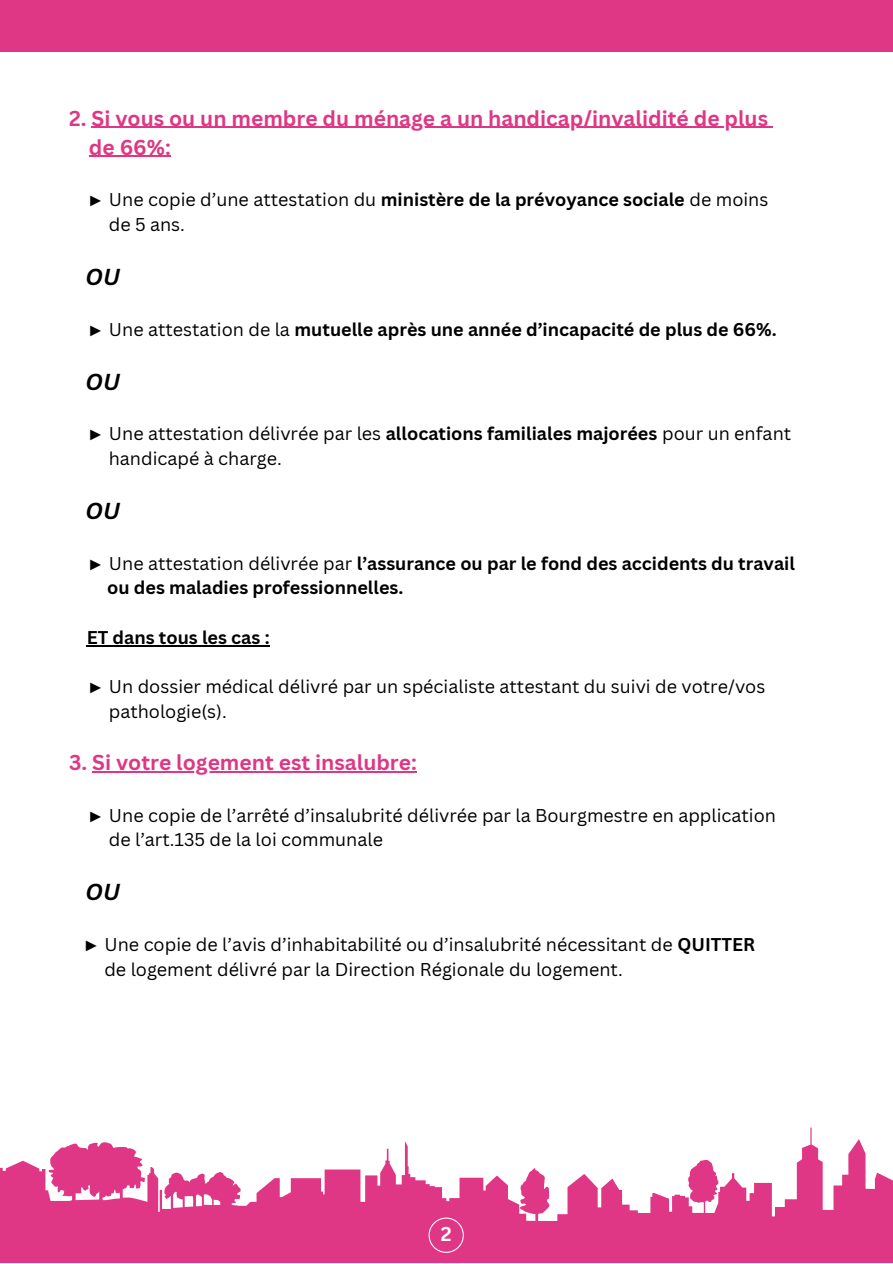
<style>
.page{position:relative;width:893px;height:1264px;background:#fff}
.page>*{position:absolute;margin:0;border:0;box-sizing:border-box;transform-origin:0 0}
.t1{font:italic 700 22.5px "Canva Sans";color:#000}
.t2{font:700 21px "Canva Sans";color:#df3785}
.t3{font:700 19.5px "Canva Sans";color:#fff}
.t4{font:18px "Canva Sans";color:#000}
.t5{font:700 18px "Canva Sans";color:#000}
.s1{font-family:"Liberation Serif"}
.s2{font-weight:700}
.s3{font-family:"Liberation Serif";font-weight:400}
.s4{font-weight:400}
</style>
<div class="page">
<svg style="left:0;top:1127px;width:892px;height:135px;fill:#df3785"></svg>
<svg style="left:428px;top:1217px;width:35px;height:35px"></svg>
<hr style="left:91px;top:127px;width:677px;height:1px;background:#df3785">
<hr style="left:89px;top:156px;width:82px;height:1px;background:#df3785">
<hr style="left:87px;top:645px;width:183px;height:1px;background:#000">
<hr style="left:92px;top:771px;width:325px;height:1px;background:#df3785">
<div style="left:0;top:0;width:892px;height:52px;background:#df3785"></div>
<p class="t2" style="left:69px;top:103px;width:700px">2. Si vous ou un membre du ménage a un handicap/invalidité de plus</p>
<p class="t2" style="left:89px;top:132px;width:83px">de 66%:</p>
<p class="t4" style="left:87px;top:187px;width:683px"><span class="s1">►</span> Une copie d’une attestation du <span class="s2">ministère de la prévoyance sociale</span> de moins</p>
<p class="t4" style="left:109px;top:212px;width:78px">de 5 ans.</p>
<p class="t1" style="left:86px;top:261px;width:36px">OU</p>
<p class="t5" style="left:87px;top:316px;width:691px"><span class="s3">►</span> <span class="s4">Une attestation de la</span> mutuelle après une année d’incapacité de plus de 66%.</p>
<p class="t1" style="left:86px;top:366px;width:36px">OU</p>
<p class="t4" style="left:87px;top:421px;width:706px"><span class="s1">►</span> Une attestation délivrée par les <span class="s2">allocations familiales majorées</span> pour un enfant</p>
<p class="t4" style="left:109px;top:446px;width:174px">handicapé à charge.</p>
<p class="t1" style="left:86px;top:495px;width:36px">OU</p>
<p class="t5" style="left:87px;top:550px;width:709px"><span class="s3">►</span> <span class="s4">Une attestation délivrée par</span> l’assurance ou par le fond des accidents du travail</p>
<p class="t5" style="left:107px;top:575px;width:298px">ou des maladies professionnelles.</p>
<p class="t5" style="left:87px;top:624px;width:184px">ET dans tous les cas :</p>
<p class="t4" style="left:87px;top:674px;width:680px"><span class="s1">►</span> Un dossier médical délivré par un spécialiste attestant du suivi de votre/vos</p>
<p class="t4" style="left:109px;top:699px;width:119px">pathologie(s).</p>
<p class="t2" style="left:69px;top:747px;width:349px">3. Si votre logement est insalubre:</p>
<p class="t4" style="left:87px;top:802px;width:690px"><span class="s1">►</span> Une copie de l’arrêté d’insalubrité délivrée par la Bourgmestre en application</p>
<p class="t4" style="left:109px;top:827px;width:276px">de l’art.135 de la loi communale</p>
<p class="t1" style="left:86px;top:876px;width:36px">OU</p>
<p class="t4" style="left:82px;top:931px;width:674px"><span class="s1">►</span> Une copie de l’avis d’inhabitabilité ou d’insalubrité nécessitant de <span class="s2">QUITTER</span></p>
<p class="t4" style="left:104px;top:956px;width:520px">de logement délivré par la Direction Régionale du logement.</p>
<p class="t3" style="left:441px;top:1220px;width:12px">2</p>
</div>
